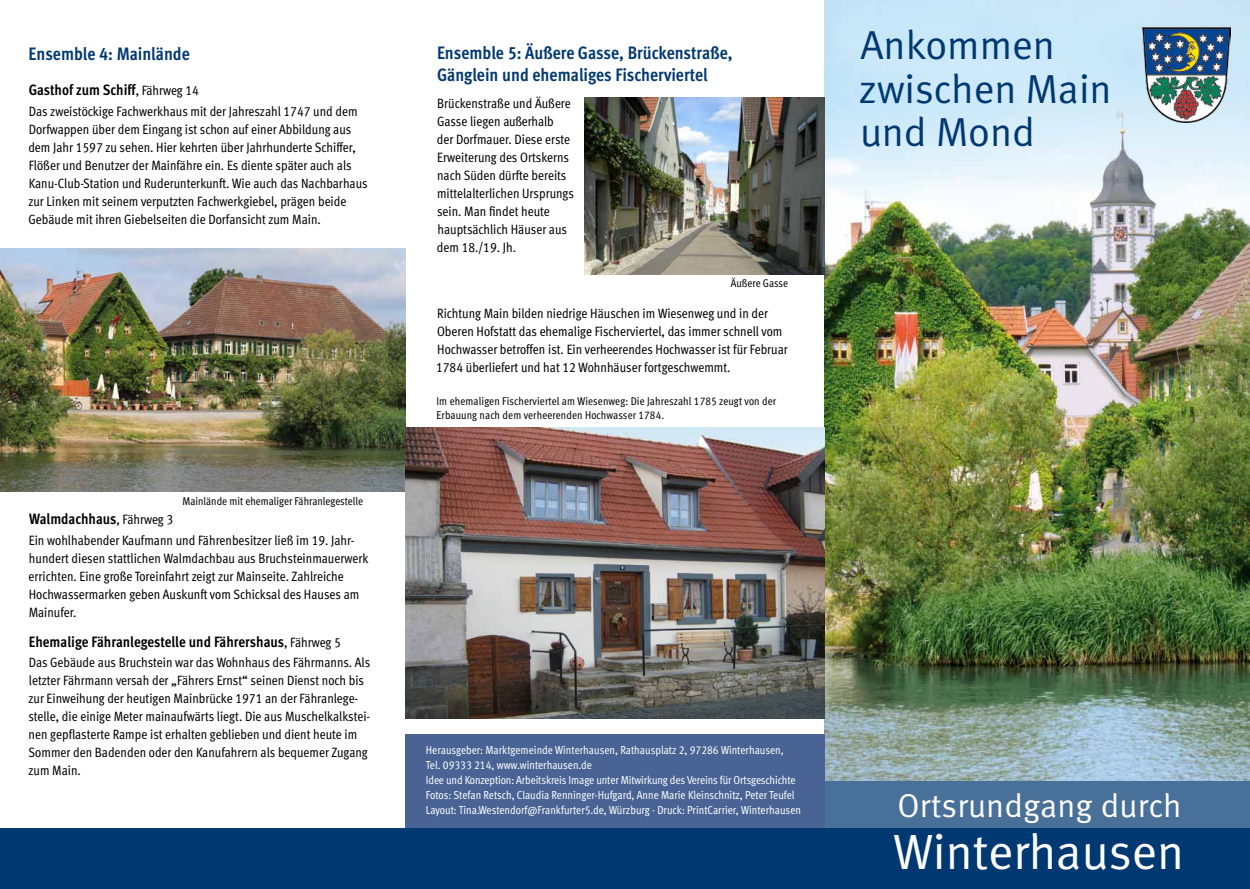
<style>
.page{position:relative;width:1250px;height:889px;background:#fff}
.page>*{position:absolute;margin:0;border:0;box-sizing:border-box;transform-origin:0 0}
.t1{font:49.5px "Meta Normal";color:#fff}
.t2{font:40.5px/43.5px "Meta Normal";color:#003871}
.t3{font:33px "Meta Normal";letter-spacing:.01em;color:#fff}
.t4{font:18px/22.5px "Meta Cond Bold LF";color:#003871}
.t5{font:15px "Meta Cond Bold LF";color:#000}
.t6{font:13.5px/18px "Meta Cond Book LF";color:#000}
.t7{font:11.55px/15px "Meta Cond Book LF";color:#fff}
.t8{font:11.25px/13.5px "Meta Cond Book LF";letter-spacing:.005em;color:#000}
.s1{font-family:"Meta Cond Book LF";font-size:13.5px}
</style>
<div class="page">
<img style="left:824px;top:0;width:425px;height:781px">
<img style="left:1141px;top:27px;width:88px;height:95px">
<div style="left:405px;top:781px;width:844px;height:108px;background:#003871"></div>
<div style="left:0;top:828px;width:824px;height:61px;background:#003871"></div>
<div style="left:824px;top:781px;width:425px;height:47px;background:#497099"></div>
<div style="left:405px;top:734px;width:419px;height:94px;background:#486394"></div>
<img style="left:0;top:249px;width:405px;height:242px">
<img style="left:584px;top:98px;width:240px;height:176px">
<img style="left:405px;top:427px;width:419px;height:291px">
<h3 class="t4" style="left:29px;top:43px;width:163px">Ensemble 4: Mainlände</h3>
<p class="t5" style="left:29px;top:81px;width:172px">Gasthof zum Schiff<span class="s1">, Fährweg 14</span></p>
<p class="t6" style="left:28px;top:102px;width:341px">Das zweistöckige Fachwerkhaus mit der Jahreszahl 1747 und dem Dorfwappen über dem Eingang ist schon auf einer Abbildung aus dem Jahr 1597 zu sehen. Hier kehrten über Jahrhunderte Schiffer, Flößer und Benutzer der Mainfähre ein. Es diente später auch als Kanu-Club-Station und Ruderunterkunft. Wie auch das Nachbarhaus zur Linken mit seinem verputzten Fachwerkgiebel, prägen beide Gebäude mit ihren Giebelseiten die Dorfansicht zum Main.</p>
<p class="t8" style="left:183px;top:494px;width:182px">Mainlände mit ehemaliger Fähranlegestelle</p>
<p class="t5" style="left:29px;top:510px;width:146px">Walmdachhaus<span class="s1">, Fährweg 3</span></p>
<p class="t6" style="left:29px;top:531px;width:341px">Ein wohlhabender Kaufmann und Fährenbesitzer ließ im 19. Jahr&shy;hundert diesen stattlichen Walmdachbau aus Bruchsteinmauerwerk errichten. Eine große Toreinfahrt zeigt zur Mainseite. Zahlreiche Hochwassermarken geben Auskunft vom Schicksal des Hauses am Mainufer.</p>
<p class="t5" style="left:29px;top:633px;width:313px">Ehemalige Fähranlegestelle und Fährershaus<span class="s1">, Fährweg 5</span></p>
<p class="t6" style="left:28px;top:653px;width:343px">Das Gebäude aus Bruchstein war das Wohnhaus des Fährmanns. Als letzter Fährmann versah der „Fährers Ernst“ seinen Dienst noch bis zur Einweihung der heutigen Mainbrücke 1971 an der Fähranlege&shy;stelle, die einige Meter mainaufwärts liegt. Die aus Muschelkalkstei&shy;nen gepflasterte Rampe ist erhalten geblieben und dient heute im Sommer den Badenden oder den Kanufahrern als bequemer Zugang zum Main.</p>
<h3 class="t4" style="left:437px;top:41px;width:297px">Ensemble 5: Äußere Gasse, Brückenstraße,<br>Gänglein und ehemaliges Fischerviertel</h3>
<p class="t6" style="left:437px;top:94px;width:138px">Brückenstraße und Äußere<br>Gasse liegen außerhalb<br>der Dorfmauer. Diese erste<br>Erweiterung des Ortskerns nach Süden dürfte bereits mittelalterlichen Ursprungs sein. Man findet heute hauptsächlich Häuser aus dem 18./19. Jh.</p>
<p class="t8" style="left:730px;top:277px;width:59px">Äußere Gasse</p>
<p class="t6" style="left:436px;top:304px;width:353px">Richtung Main bilden niedrige Häuschen im Wiesenweg und in der Oberen Hofstatt das ehemalige Fischerviertel, das immer schnell vom Hochwasser betroffen ist. Ein verheerendes Hochwasser ist für Februar 1784 überliefert und hat 12 Wohnhäuser fortgeschwemmt.</p>
<p class="t8" style="left:436px;top:394px;width:341px">Im ehemaligen Fischerviertel am Wiesenweg: Die Jahreszahl 1785 zeugt von der<br>Erbauung nach dem verheerenden Hochwasser 1784.</p>
<p class="t7" style="left:426px;top:742px;width:376px">Herausgeber: Marktgemeinde Winterhausen, Rathausplatz 2, 97286 Winterhausen, Tel. 09333 214, www.winterhausen.de<br>Idee und Konzeption: Arbeitskreis Image unter Mitwirkung des Vereins für Ortsgeschichte Fotos: Stefan Retsch, Claudia Renninger-Hufgard, Anne Marie Kleinschnitz, Peter Teufel Layout: Tina.Westendorf@Frankfurter5.de, Würzburg · Druck: PrintCarrier, Winterhausen</p>
<h2 class="t2" style="left:858px;top:23px;width:254px">Ankommen zwischen Main und Mond</h2>
<h3 class="t3" style="left:897px;top:786px;width:285px">Ortsrundgang durch</h3>
<h1 class="t1" style="left:893px;top:823px;width:292px">Winterhausen</h1>
</div>
